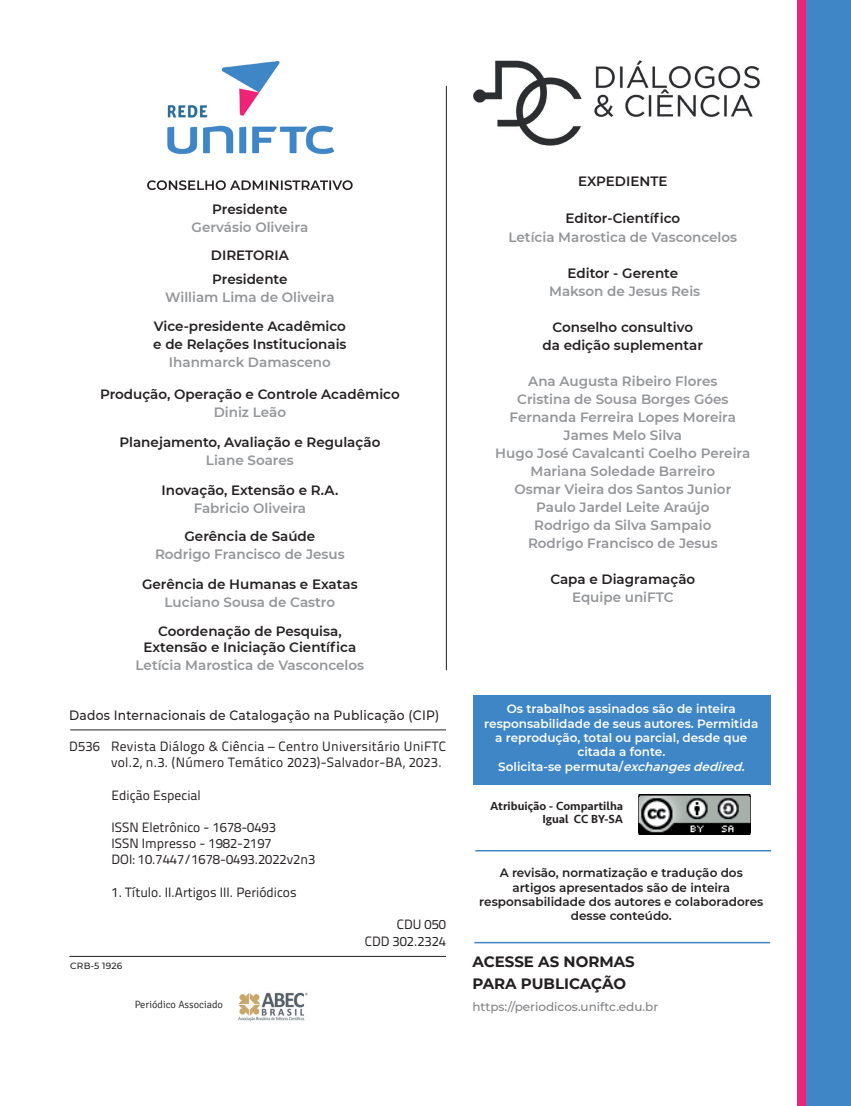
<style>
.page{position:relative;width:851px;height:1106px;background:#fff}
.page>*{position:absolute;margin:0;border:0;box-sizing:border-box;transform-origin:0 0}
.t1{font:700 15px/21.6px "Montserrat";color:#231f20}
.t2{font:600 13.5px/18px "Montserrat";color:#939598;text-align:center}
.t3{font:600 13.5px/18px "Montserrat";color:#231f20}
.t4{font:13.5px/16.2px "Titillium Text 22 L";color:#231f20}
.t5{font:13.5px/16.2px "Titillium Text 22 L";letter-spacing:.02em;color:#231f20}
.t6{font:500 13.5px "Montserrat";letter-spacing:.02em;color:#231f20;scale:.91 1}
.t7{font:600 12px/14.4px "Montserrat";color:#fff;text-align:center}
.t8{font:600 12px/14.4px "Montserrat";color:#231f20;text-align:center}
.t9{font:500 12px/13.5px "Seravek";color:#231f20;text-align:right}
.t10{font:500 12px "Montserrat";color:#808285}
.t11{font:300 10.5px "Signika";color:#231f20}
.t12{font:500 9px "Montserrat";letter-spacing:.02em;color:#231f20}
.s1{font-style:italic}
</style>
<div class="page">
<div style="left:797px;top:0;width:53px;height:1106px;background:#ee2479"></div>
<div style="left:806px;top:0;width:44px;height:1106px;background:#3f86c7"></div>
<img style="left:167px;top:61px;width:186px;height:130px">
<img style="left:147px;top:180px;width:205px;height:10px">
<hr style="left:446px;top:86px;width:1px;height:584px;background:#231f20">
<img style="left:473px;top:60px;width:287px;height:86px">
<div style="left:473px;top:695px;width:298px;height:89px;background:#3f86c7"></div>
<hr style="left:69px;top:956px;width:377px;height:1px;background:#231f20">
<hr style="left:70px;top:729px;width:376px;height:1px;background:#231f20">
<img style="left:238px;top:992px;width:70px;height:30px">
<img style="left:638px;top:794px;width:112px;height:40px">
<hr style="left:475px;top:850px;width:296px;height:1px;background:#3f86c7">
<hr style="left:474px;top:941px;width:296px;height:2px;background:#3f86c7">
<p class="t3" style="left:212px;top:199px;width:77px">Presidente</p>
<p class="t2" style="left:191px;top:217px;width:118px">Gervásio Oliveira</p>
<p class="t3" style="left:211px;top:243px;width:80px;line-height:24px">DIRETORIA<br>Presidente</p>
<p class="t2" style="left:165px;top:288px;width:171px">William Lima de Oliveira</p>
<p class="t3" style="left:153px;top:316px;width:195px">Vice-presidente Acadêmico e de Relações Institucionais</p>
<p class="t2" style="left:169px;top:352px;width:163px">Ihanmarck Damasceno</p>
<p class="t3" style="left:100px;top:384px;width:301px">Produção, Operação e Controle Acadêmico</p>
<p class="t2" style="left:214px;top:402px;width:74px">Diniz Leão</p>
<p class="t3" style="left:119px;top:432px;width:262px">Planejamento, Avaliação e Regulação</p>
<p class="t2" style="left:206px;top:450px;width:89px">Liane Soares</p>
<p class="t3" style="left:161px;top:480px;width:178px">Inovação, Extensão e R.A.</p>
<p class="t2" style="left:194px;top:498px;width:114px">Fabricio Oliveira</p>
<p class="t3" style="left:184px;top:526px;width:132px">Gerência de Saúde</p>
<p class="t2" style="left:155px;top:544px;width:191px">Rodrigo Francisco de Jesus</p>
<p class="t3" style="left:142px;top:574px;width:217px">Gerência de Humanas e Exatas</p>
<p class="t2" style="left:165px;top:592px;width:172px">Luciano Sousa de Castro</p>
<p class="t3" style="left:143px;top:622px;width:214px;line-height:16.5px;text-align:center">Coordenação de Pesquisa,<br>Extensão e Iniciação Científica</p>
<p class="t2" style="left:135px;top:655px;width:230px">Letícia Marostica de Vasconcelos</p>
<p class="t6" style="left:69px;top:705px;width:408px">Dados Internacionais de Catalogação na Publicação (CIP)</p>
<p class="t5" style="left:111px;top:737px;width:336px;text-indent:-42px">D536 Revista Diálogo &amp; Ciência – Centro Universitário UniFTC vol.2, n.3. (Número Temático 2023)-Salvador-BA, 2023.</p>
<p class="t4" style="left:112px;top:786px;width:91px">Edição Especial</p>
<p class="t4" style="left:112px;top:818px;width:205px">ISSN Eletrônico - 1678-0493<br>ISSN Impresso - 1982-2197<br>DOI: 10.7447/1678-0493.2022v2n3</p>
<p class="t4" style="left:112px;top:883px;width:186px">1. Título. II.Artigos III. Periódicos</p>
<p class="t4" style="left:365px;top:915px;width:83px;text-align:right">CDU 050<br>CDD 302.2324</p>
<p class="t12" style="left:70px;top:959px;width:54px">CRB-5 1926</p>
<p class="t11" style="left:135px;top:999px;width:90px">Periódico Associado</p>
<p class="t3" style="left:578px;top:171px;width:91px">EXPEDIENTE</p>
<p class="t3" style="left:565px;top:209px;width:116px">Editor-Científico</p>
<p class="t2" style="left:508px;top:227px;width:230px">Letícia Marostica de Vasconcelos</p>
<p class="t3" style="left:567px;top:263px;width:112px">Editor - Gerente</p>
<p class="t2" style="left:549px;top:281px;width:152px">Makson de Jesus Reis</p>
<p class="t3" style="left:542px;top:317px;width:162px;text-align:center">Conselho consultivo da edição suplementar</p>
<p class="t2" style="left:495px;top:371px;width:256px">Ana Augusta Ribeiro Flores<br>Cristina de Sousa Borges Góes<br>Fernanda Ferreira Lopes Moreira<br>James Melo Silva<br>Hugo José Cavalcanti Coelho Pereira<br>Mariana Soledade Barreiro<br>Osmar Vieira dos Santos Junior<br>Paulo Jardel Leite Araújo<br>Rodrigo da Silva Sampaio<br>Rodrigo Francisco de Jesus</p>
<p class="t3" style="left:550px;top:569px;width:146px">Capa e Diagramação</p>
<p class="t2" style="left:572px;top:587px;width:103px">Equipe uniFTC</p>
<p class="t7" style="left:484px;top:701px;width:275px">Os trabalhos assinados são de inteira responsabilidade de seus autores. Permitida a reprodução, total ou parcial, desde que citada a fonte.<br>Solicita-se permuta/<span class="s1">exchangesdedired.</span></p>
<p class="t9" style="left:490px;top:799px;width:134px">Atribuição - Compartilha<br>Igual CC BY-SA</p>
<p class="t8" style="left:479px;top:865px;width:285px">A revisão, normatização e tradução dos artigos apresentados são de inteira responsabilidade dos autores e colaboradores desse conteúdo.</p>
<p class="t1" style="left:472px;top:950px;width:164px">ACESSE AS NORMAS<br>PARA PUBLICAÇÃO</p>
<p class="t10" style="left:472px;top:998px;width:187px">https://periodicos.uniftc.edu.br</p>
</div>
